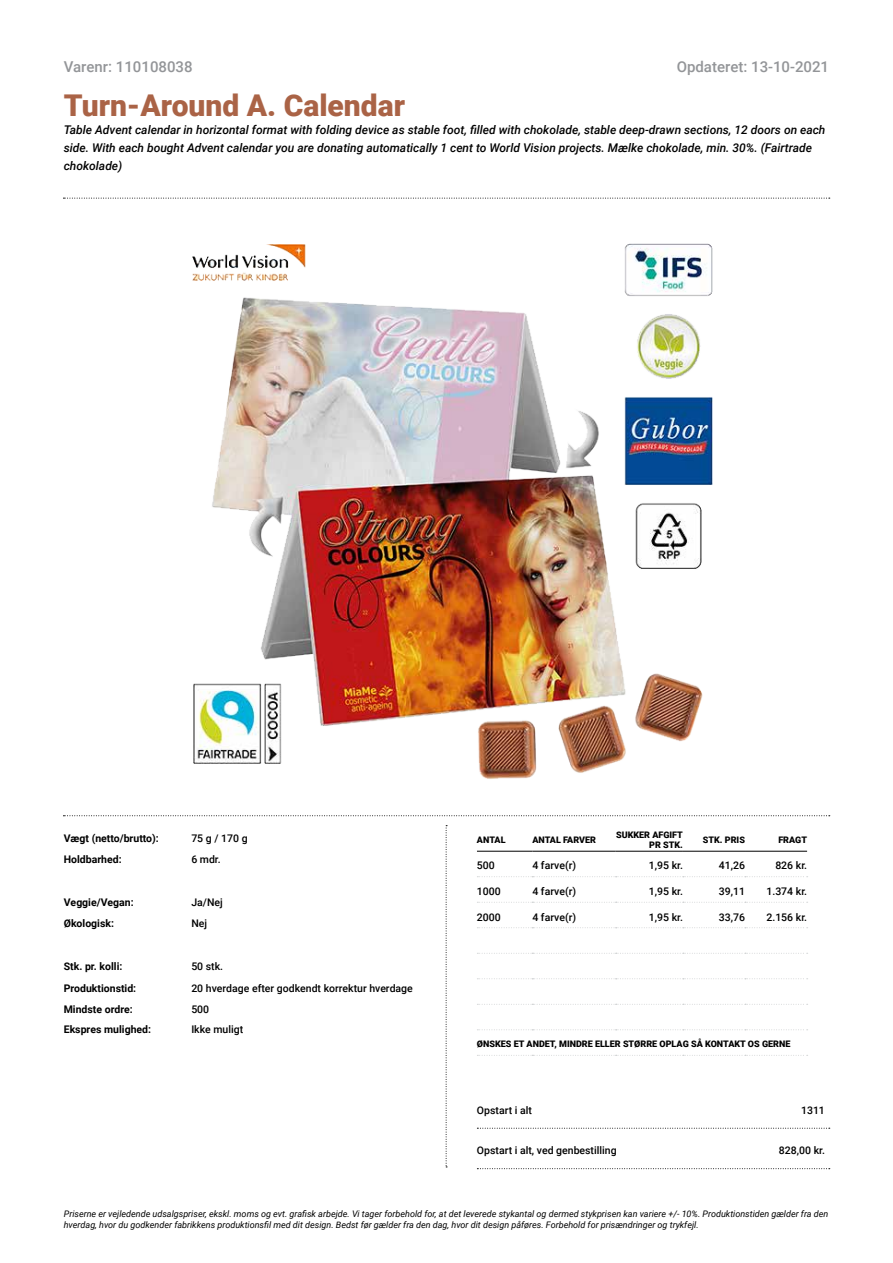
<style>
.page{position:relative;width:893px;height:1263px;background:#fff}
.page>*{position:absolute;margin:0;border:0;box-sizing:border-box;transform-origin:0 0}
.t1{font:900 30px "Roboto";color:#aa6346}
.t2{font:500 15px "Roboto";color:#939598}
.t3{font:italic 500 12px/18px "Roboto";color:#000}
.t4{font:500 10.5px "Roboto";color:#000}
.t5{font:700 10.5px "Roboto";color:#000}
.t6{font:italic 9px/10.8px "Roboto";color:#000}
.t7{font:900 9px/10.8px "Roboto";color:#000;text-align:right}
</style>
<div class="page">
<hr style="left:477px;top:851px;width:55px;height:1px;background:#000">
<hr style="left:532px;top:851px;width:84px;height:1px;background:#000">
<hr style="left:616px;top:851px;width:67px;height:1px;background:#000">
<hr style="left:683px;top:851px;width:62px;height:1px;background:#000">
<hr style="left:745px;top:851px;width:62px;height:1px;background:#000">
<svg style="left:477px;top:1055px;width:331px;height:1px"></svg>
<svg style="left:477px;top:1029px;width:331px;height:1px"></svg>
<svg style="left:477px;top:1004px;width:331px;height:1px"></svg>
<svg style="left:477px;top:978px;width:331px;height:1px"></svg>
<svg style="left:477px;top:953px;width:331px;height:1px"></svg>
<svg style="left:477px;top:927px;width:331px;height:1px"></svg>
<svg style="left:477px;top:902px;width:331px;height:1px"></svg>
<svg style="left:477px;top:876px;width:331px;height:1px"></svg>
<img style="left:192px;top:243px;width:521px;height:536px">
<svg style="left:446px;top:825px;width:1px;height:342px"></svg>
<svg style="left:63px;top:815px;width:767px;height:1px"></svg>
<svg style="left:63px;top:198px;width:767px;height:1px"></svg>
<svg style="left:477px;top:1128px;width:353px;height:1px"></svg>
<svg style="left:477px;top:1168px;width:353px;height:1px"></svg>
<h2 class="t2" style="left:677px;top:56px;width:154px">Opdateret: 13-10-2021</h2>
<h2 class="t2" style="left:64px;top:56px;width:130px">Varenr: 110108038</h2>
<h1 class="t1" style="left:64px;top:85px;width:343px">Turn-Around A. Calendar</h1>
<p class="t3" style="left:64px;top:121px;width:763px">Table Advent calendar in horizontal format with folding device as stable foot, filled with chokolade, stable deep-drawn sections, 12 doors on each side. With each bought Advent calendar you are donating automatically 1 cent to World Vision projects. Mælke chokolade, min. 30%. (Fairtrade chokolade)</p>
<p class="t5" style="left:64px;top:831px;width:97px">Vægt (netto/brutto):</p>
<p class="t4" style="left:191px;top:831px;width:58px">75 g / 170 g</p>
<p class="t5" style="left:64px;top:852px;width:59px">Holdbarhed:</p>
<p class="t4" style="left:191px;top:852px;width:31px">6 mdr.</p>
<p class="t5" style="left:64px;top:894px;width:71px">Veggie/Vegan:</p>
<p class="t4" style="left:191px;top:894px;width:33px">Ja/Nej</p>
<p class="t5" style="left:64px;top:916px;width:52px">Økologisk:</p>
<p class="t4" style="left:191px;top:916px;width:17px">Nej</p>
<p class="t5" style="left:64px;top:959px;width:60px">Stk. pr. kolli:</p>
<p class="t4" style="left:191px;top:959px;width:33px">50 stk.</p>
<p class="t5" style="left:64px;top:981px;width:74px">Produktionstid:</p>
<p class="t4" style="left:191px;top:981px;width:223px">20 hverdage efter godkendt korrektur hverdage</p>
<p class="t5" style="left:64px;top:1002px;width:71px">Mindste ordre:</p>
<p class="t4" style="left:191px;top:1002px;width:19px">500</p>
<p class="t5" style="left:64px;top:1022px;width:89px">Ekspres mulighed:</p>
<p class="t4" style="left:191px;top:1022px;width:53px">Ikke muligt</p>
<p class="t7" style="left:477px;top:834px;width:30px">ANTAL</p>
<p class="t7" style="left:532px;top:834px;width:65px">ANTAL FARVER</p>
<p class="t7" style="left:616px;top:829px;width:68px">SUKKER AFGIFT<br>PR STK.</p>
<p class="t7" style="left:703px;top:834px;width:44px">STK. PRIS</p>
<p class="t7" style="left:778px;top:834px;width:30px">FRAGT</p>
<p class="t4" style="left:477px;top:858px;width:19px">500</p>
<p class="t4" style="left:532px;top:858px;width:45px">4 farve(r)</p>
<p class="t4" style="left:649px;top:858px;width:36px">1,95 kr.</p>
<p class="t4" style="left:719px;top:858px;width:28px">41,26</p>
<p class="t4" style="left:775px;top:858px;width:33px">826 kr.</p>
<p class="t4" style="left:477px;top:884px;width:25px">1000</p>
<p class="t4" style="left:532px;top:884px;width:45px">4 farve(r)</p>
<p class="t4" style="left:649px;top:884px;width:36px">1,95 kr.</p>
<p class="t4" style="left:719px;top:884px;width:28px">39,11</p>
<p class="t4" style="left:766px;top:884px;width:42px">1.374 kr.</p>
<p class="t4" style="left:477px;top:909px;width:25px">2000</p>
<p class="t4" style="left:532px;top:909px;width:45px">4 farve(r)</p>
<p class="t4" style="left:649px;top:909px;width:36px">1,95 kr.</p>
<p class="t4" style="left:719px;top:909px;width:28px">33,76</p>
<p class="t4" style="left:766px;top:909px;width:42px">2.156 kr.</p>
<p class="t7" style="left:477px;top:1038px;width:315px">ØNSKES ET ANDET, MINDRE ELLER STØRRE OPLAG SÅ KONTAKT OS GERNE</p>
<p class="t4" style="left:477px;top:1102px;width:56px">Opstart i alt</p>
<p class="t4" style="left:801px;top:1102px;width:25px">1311</p>
<p class="t4" style="left:477px;top:1143px;width:141px">Opstart i alt, ved genbestilling</p>
<p class="t4" style="left:779px;top:1143px;width:47px">828,00 kr.</p>
<p class="t6" style="left:64px;top:1208px;width:766px">Priserne er vejledende udsalgspriser, ekskl. moms og evt. grafisk arbejde. Vi tager forbehold for, at det leverede stykantal og dermed stykprisen kan variere +/- 10%. Produktionstiden gælder fra den hverdag, hvor du godkender fabrikkens produktionsfil med dit design. Bedst før gælder fra den dag, hvor dit design påføres. Forbehold for prisændringer og trykfejl.</p>
</div>
